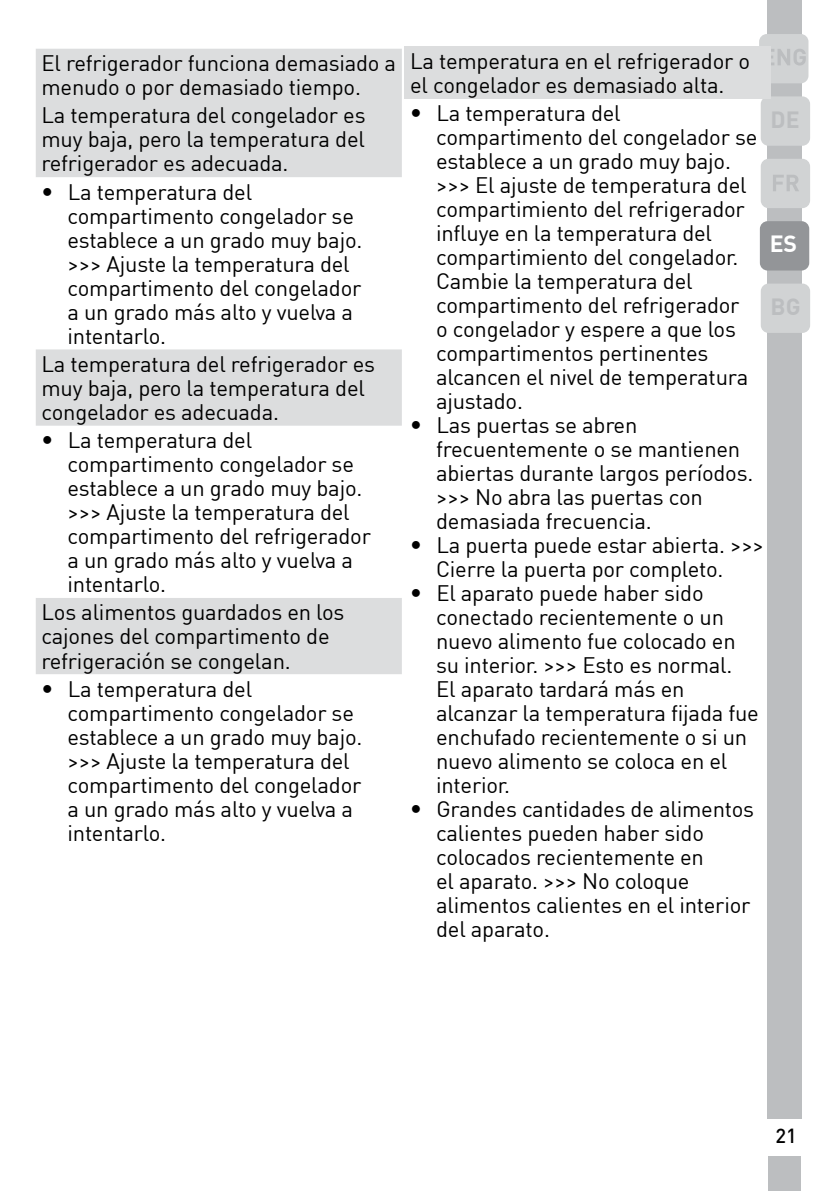
<style>
.page{position:relative;width:840px;height:1191px;background:#fff}
.page>*{position:absolute;margin:0;border:0;box-sizing:border-box;transform-origin:0 0}
.t1{font:700 23px "Grundig DIN";color:#bcbec0}
.t2{font:700 23px "Grundig DIN";color:#fff}
.t3{font:22px/24px "Grundig DIN";letter-spacing:-.01em;color:#000}
.t4{font:20px "Grundig DIN Medium";color:#000}
.s1{font-weight:700;font-size:24px}
</style>
<div class="page">
<div style="left:767px;top:0;width:34px;height:1118px;background:#bcbec0"></div>
<div style="left:768px;top:1156px;width:32px;height:34px;background:#bcbec0"></div>
<div style="left:760px;top:159px;width:49px;height:49px;background:#d1d3d4;border-radius:8px"></div>
<svg style="left:773px;top:175px;width:25px;height:16px"></svg>
<div style="left:758px;top:34px;width:50px;height:49px;background:#d1d3d4;border-radius:8px"></div>
<svg style="left:770px;top:49px;width:35px;height:16px"></svg>
<div style="left:759px;top:221px;width:49px;height:49px;background:#939598;border-radius:8px"></div>
<div style="left:760px;top:96px;width:49px;height:50px;background:#d1d3d4;border-radius:8px"></div>
<div style="left:760px;top:283px;width:49px;height:50px;background:#d1d3d4;border-radius:8px"></div>
<svg style="left:36px;top:49px;width:365px;height:625px"></svg>
<div style="left:404px;top:46px;width:366px;height:53px;background:#dcddde"></div>
<p class="t3" style="left:41px;top:53px;width:356px">El refrigerador funciona demasiado a menudo o por demasiado tiempo.</p>
<p class="t3" style="left:41px;top:106px;width:325px;text-align:justify">La temperatura del congelador es muy baja, pero la temperatura del refrigerador es adecuada.</p>
<p class="t3" style="left:67px;top:182px;width:296px;text-indent:-26px"><span class="s1">•</span> La temperatura del compartimento congelador se establece a un grado muy bajo. &gt;&gt;&gt; Ajuste la temperatura del compartimento del congelador a un grado más alto y vuelva a intentarlo.</p>
<p class="t3" style="left:41px;top:354px;width:335px">La temperatura del refrigerador es muy baja, pero la temperatura del congelador es adecuada.</p>
<p class="t3" style="left:67px;top:430px;width:305px;text-indent:-26px"><span class="s1">•</span> La temperatura del compartimento congelador se establece a un grado muy bajo. &gt;&gt;&gt; Ajuste la temperatura del compartimento del refrigerador a un grado más alto y vuelva a intentarlo.</p>
<p class="t3" style="left:41px;top:602px;width:304px">Los alimentos guardados en los cajones del compartimento de refrigeración se congelan.</p>
<p class="t3" style="left:67px;top:679px;width:296px;text-indent:-26px"><span class="s1">•</span> La temperatura del compartimento congelador se establece a un grado muy bajo. &gt;&gt;&gt; Ajuste la temperatura del compartimento del congelador a un grado más alto y vuelva a intentarlo.</p>
<p class="t3" style="left:410px;top:51px;width:341px">La temperatura en el refrigerador o el congelador es demasiado alta.</p>
<p class="t3" style="left:436px;top:103px;width:322px;text-indent:-26px"><span class="s1">•</span> La temperatura del compartimento del congelador se establece a un grado muy bajo. &gt;&gt;&gt; El ajuste de temperatura del compartimiento del refrigerador influye en la temperatura del compartimiento del congelador.<br>Cambie la temperatura del compartimento del refrigerador<br>o congelador y espere a que los compartimentos pertinentes alcancen el nivel de temperatura ajustado.</p>
<p class="t3" style="left:436px;top:415px;width:318px;text-indent:-26px"><span class="s1">•</span> Las puertas se abren frecuentemente o se mantienen abiertas durante largos períodos. &gt;&gt;&gt; No abra las puertas con demasiada frecuencia.</p>
<p class="t3" style="left:436px;top:535px;width:329px;text-indent:-26px"><span class="s1">•</span> La puerta puede estar abierta. &gt;&gt;&gt;<br>Cierre la puerta por completo.</p>
<p class="t3" style="left:436px;top:583px;width:324px;text-indent:-26px"><span class="s1">•</span> El aparato puede haber sido conectado recientemente o un nuevo alimento fue colocado en su interior. &gt;&gt;&gt; Esto es normal.<br>El aparato tardará más en alcanzar la temperatura fijada fue enchufado recientemente o si un nuevo alimento se coloca en el interior.</p>
<p class="t3" style="left:436px;top:799px;width:319px;text-indent:-26px"><span class="s1">•</span> Grandes cantidades de alimentos calientes pueden haber sido colocados recientemente en<br>el aparato. &gt;&gt;&gt; No coloque alimentos calientes en el interior del aparato.</p>
<p class="t1" style="left:770px;top:110px;width:31px">DE</p>
<p class="t2" style="left:769px;top:235px;width:29px">ES</p>
<p class="t1" style="left:770px;top:297px;width:31px">BG</p>
<p class="t4" style="left:775px;top:1127px;width:23px">21</p>
</div>
